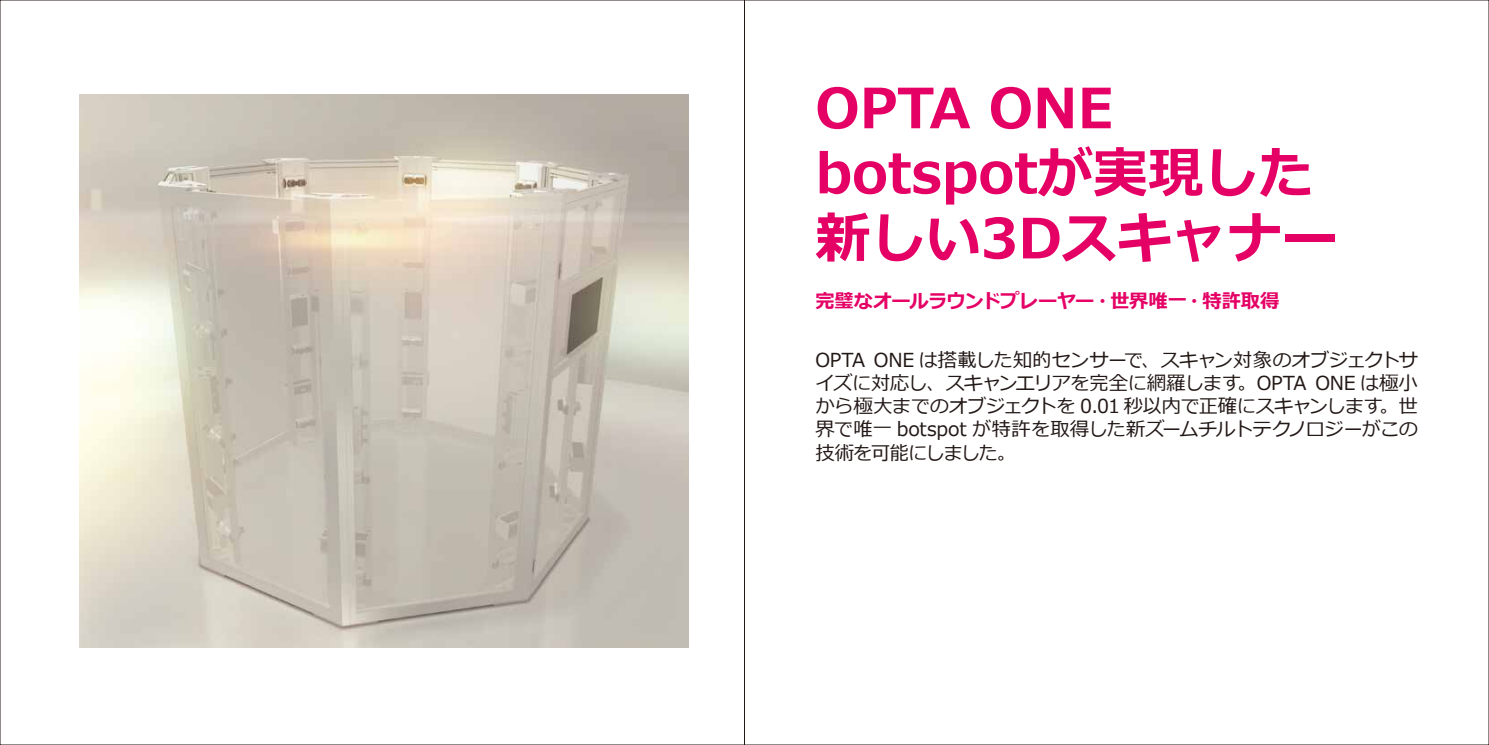
<style>
.page{position:relative;width:1489px;height:745px;background:#fff}
.page>*{position:absolute;margin:0;border:0;box-sizing:border-box;transform-origin:0 0}
.t1{font:700 55.12px/65px "Meiryo";color:#e50065}
.t2{font:19.25px/23.1px "Meiryo";letter-spacing:-.03em;color:#221815;text-align:justify}
.t3{font:700 19.25px "Meiryo";letter-spacing:-.02em;color:#e50065}
</style>
<div class="page">
<img style="left:79px;top:95px;width:609px;height:552px">
<h1 class="t1" style="left:815px;top:77px;width:523px">OPTA ONE botspotが実現した新しい3Dスキャナー</h1>
<p class="t3" style="left:815px;top:290px;width:465px">完璧なオールラウンドプレーヤー・世界唯一・特許取得</p>
<p class="t2" style="left:815px;top:348px;width:604px">OPTA ONE は搭載した知的センサーで、スキャン対象のオブジェクトサイズに対応し、スキャンエリアを完全に網羅します。OPTA ONE は極小から極大までのオブジェクトを 0.01 秒以内で正確にスキャンします。世界で唯一 botspot が特許を取得した新ズームチルトテクノロジーがこの技術を可能にしました。</p>
</div>
